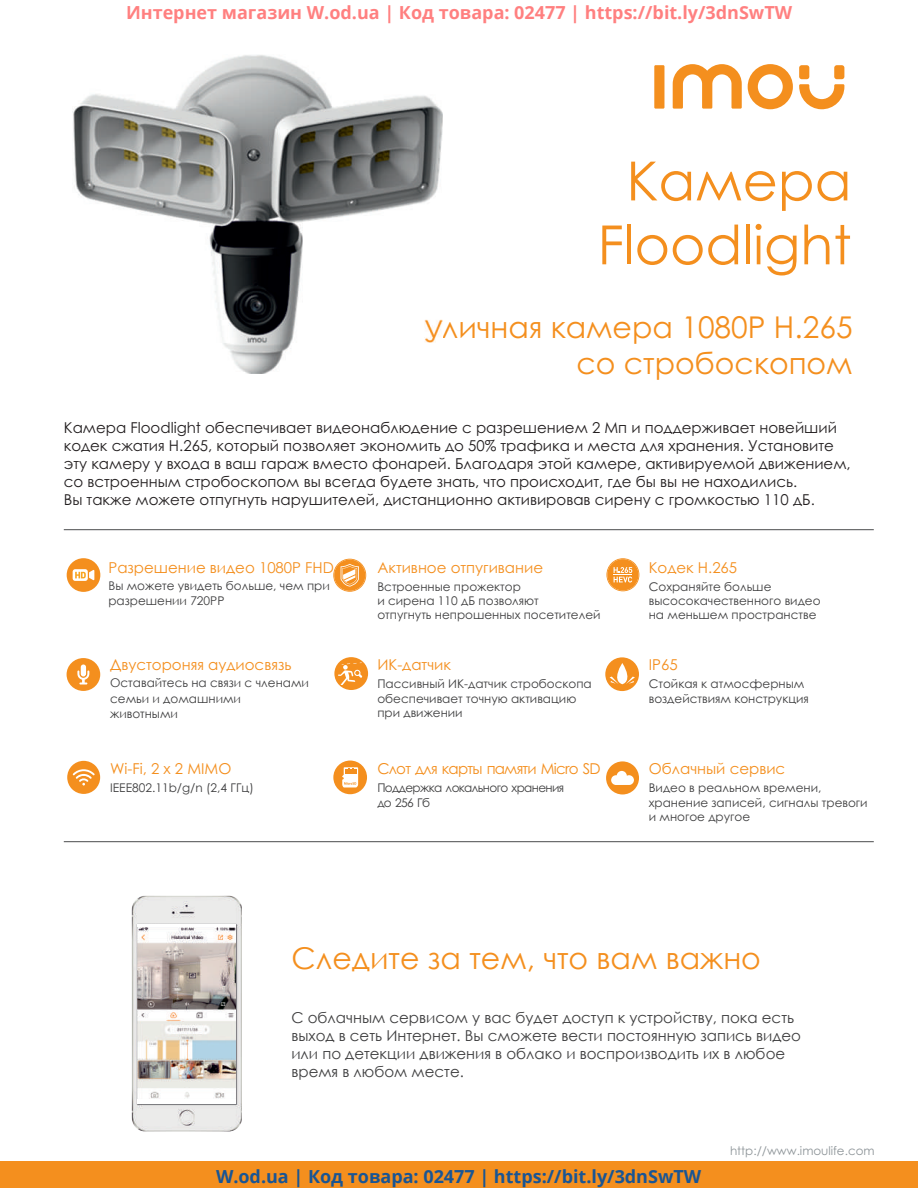
<style>
.page{position:relative;width:918px;height:1188px;background:#fff}
.page>*{position:absolute;margin:0;border:0;box-sizing:border-box;transform-origin:0 0}
.t1{font:54px/63.9px "Century Gothic";color:#f48f1e;text-align:center}
.t2{font:30px/36px "Century Gothic";color:#f48f1e;text-align:right}
.t3{font:700 18px "Open Sans";color:rgb(255 0 0/.5)}
.t4{font:700 18px "Open Sans";color:#195594}
.t5{font:15px/18px "Century Gothic";color:#231f20}
.t6{font:15px/18px "Century Gothic";color:#3e3e3f}
.t7{font:15px "Century Gothic";color:#f48f1e}
.t8{font:15px "Century Gothic";letter-spacing:-.055em;color:#f48f1e}
.t9{font:12px/14.4px "Century Gothic";color:#3e3e3f}
.t10{font:12px/14.4px "Century Gothic";letter-spacing:-.055em;color:#3e3e3f}
.t11{font:11.85px "Century Gothic";color:#8d9498}
</style>
<div class="page">
<svg style="left:606px;top:558px;width:33px;height:33px"></svg>
<div style="left:67px;top:658px;width:33px;height:33px;background:#f48f1e;border-radius:50%"></div>
<svg style="left:77px;top:664px;width:12px;height:21px"></svg>
<div style="left:334px;top:657px;width:34px;height:33px;background:#f48f1e;border-radius:50%"></div>
<svg style="left:338px;top:663px;width:24px;height:22px"></svg>
<div style="left:605px;top:657px;width:34px;height:34px;background:#f48f1e;border-radius:50%"></div>
<svg style="left:610px;top:663px;width:25px;height:21px"></svg>
<svg style="left:606px;top:761px;width:33px;height:33px"></svg>
<div style="left:333px;top:761px;width:34px;height:33px;background:#f48f1e;border-radius:50%"></div>
<svg style="left:342px;top:767px;width:16px;height:21px"></svg>
<svg style="left:333px;top:559px;width:33px;height:33px"></svg>
<svg style="left:67px;top:761px;width:33px;height:33px"></svg>
<div style="left:67px;top:558px;width:33px;height:34px;background:#f48f1e;border-radius:50%"></div>
<svg style="left:73px;top:569px;width:21px;height:12px"></svg>
<hr style="left:64px;top:841px;width:810px;height:1px;background:#4b4c4d">
<hr style="left:64px;top:529px;width:810px;height:1px;background:#4b4c4d">
<img style="left:132px;top:896px;width:110px;height:235px">
<img style="left:138px;top:927px;width:98px;height:172px">
<hr style="left:138px;top:924px;width:98px;height:3px;background:#fff">
<div style="left:138px;top:1099px;width:98px;height:5px;background:#fff"></div>
<div style="left:0;top:1161px;width:918px;height:27px;background:#f48f1e"></div>
<div style="left:654px;top:65px;width:10px;height:44px;background:#f48f1e"></div>
<svg style="left:748px;top:64px;width:45px;height:45px"></svg>
<div style="left:799px;top:65px;width:10px;height:14px;background:#f48f1e;border-radius:3px"></div>
<div style="left:834px;top:65px;width:10px;height:14px;background:#f48f1e;border-radius:3px"></div>
<svg style="left:799px;top:84px;width:45px;height:26px"></svg>
<svg style="left:673px;top:64px;width:69px;height:45px"></svg>
<img style="left:73px;top:55px;width:370px;height:318px">
<h3 class="t3" style="left:126px;top:0;width:668px">Интернет магазин W.od.ua | Код товара: 02477 | https://bit.ly/3dnSwTW</h3>
<h1 class="t1" style="left:598px;top:154px;width:255px">Камера<br>Floodlight</h1>
<h2 class="t2" style="left:422px;top:312px;width:432px">Уличная камера 1080P H.265 со стробоскопом</h2>
<p class="t5" style="left:64px;top:420px;width:788px">Камера Floodlight обеспечивает видеонаблюдение с разрешением 2 Мп и поддерживает новейший кодек сжатия H.265, который позволяет экономить до 50% трафика и места для хранения. Установите эту камеру у входа в ваш гараж вместо фонарей. Благодаря этой камере, активируемой движением, со встроенным стробоскопом вы всегда будете знать, что происходит, где бы вы не находились.<br>Вы также можете отпугнуть нарушителей, дистанционно активировав сирену с громкостью 110 дБ.</p>
<p class="t7" style="left:108px;top:557px;width:227px">Разрешение видео 1080P FHD</p>
<p class="t9" style="left:108px;top:578px;width:223px;line-height:15.3px">Вы можете увидеть больше, чем при разрешении 720PP</p>
<p class="t7" style="left:110px;top:659px;width:183px">Двустороняя аудиосвязь</p>
<p class="t9" style="left:110px;top:675px;width:200px;line-height:15.6px">Оставайтесь на связи с членами семьи и домашними животными</p>
<p class="t7" style="left:110px;top:763px;width:123px">Wi-Fi, 2 x 2 MIMO</p>
<p class="t9" style="left:110px;top:782px;width:145px">IEEE802.11b/g/n (2,4 ГГц)</p>
<p class="t7" style="left:377px;top:561px;width:167px">Активное отпугивание</p>
<p class="t9" style="left:377px;top:580px;width:225px">Встроенные прожектор<br>и сирена 110 дБ позволяют<br>отпугнуть непрошенных посетителей</p>
<p class="t7" style="left:377px;top:659px;width:75px">ИК-датчик</p>
<p class="t9" style="left:377px;top:678px;width:216px">Пассивный ИК-датчик стробоскопа обеспечивает точную активацию при движении</p>
<p class="t8" style="left:377px;top:763px;width:225px">Слот для карты памяти Micro SD</p>
<p class="t10" style="left:377px;top:782px;width:188px">Поддержка локального хранения до 256 Гб</p>
<p class="t7" style="left:649px;top:561px;width:90px">Кодек H.265</p>
<p class="t9" style="left:649px;top:580px;width:173px">Сохраняйте больше высосокачественного видео на меньшем пространстве</p>
<p class="t7" style="left:649px;top:659px;width:30px">IP65</p>
<p class="t9" style="left:649px;top:678px;width:162px">Стойкая к атмосферным воздействиям конструкция</p>
<p class="t7" style="left:649px;top:763px;width:138px">Облачный сервис</p>
<p class="t9" style="left:649px;top:782px;width:220px">Видео в реальном времени, хранение записей, сигналы тревоги и многое другое</p>
<h2 class="t2" style="left:291px;top:940px;width:471px">Следите за тем, что вам важно</h2>
<p class="t6" style="left:291px;top:1008px;width:511px">С облачным сервисом у вас будет доступ к устройству, пока есть выход в сеть Интернет. Вы сможете вести постоянную запись видео или по детекции движения в облако и воспроизводить их в любое время в любом месте.</p>
<h3 class="t4" style="left:216px;top:1164px;width:487px">W.od.ua | Код товара: 02477 | https://bit.ly/3dnSwTW</h3>
<p class="t11" style="left:730px;top:1146px;width:146px">http://www.imoulife.com</p>
</div>
